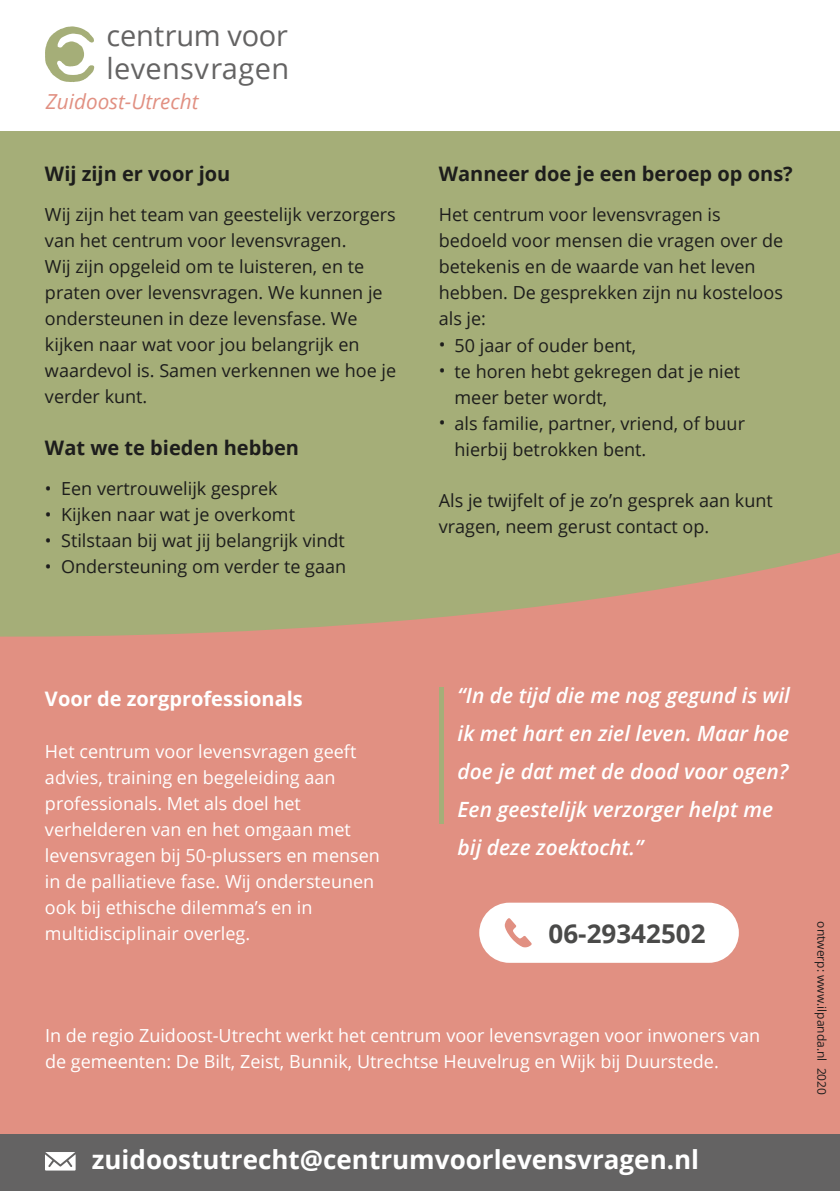
<style>
.page{position:relative;width:840px;height:1191px;background:#fff}
.page>*{position:absolute;margin:0;border:0;box-sizing:border-box;transform-origin:0 0}
.t1{font:29px "Open Sans";letter-spacing:.01em;color:#646363}
.t2{font:29px "Open Sans";letter-spacing:-.01em;color:#646363}
.t3{font:700 26px "Open Sans";color:#fff}
.t4{font:700 26px "Open Sans";color:#4a4a49}
.t5{font:italic 600 21px/38px "Open Sans";color:#fff}
.t6{font:italic 20.6px "Open Sans";color:#e19082}
.t7{font:700 20px "Open Sans";color:#1d1d1c}
.t8{font:700 20px "Open Sans";color:#fff}
.t9{font:18px/26px "Open Sans";color:#1d1d1c}
.t10{font:18px/26px "Open Sans";color:#fff}
.t11{font:12px "Open Sans";color:#1d1d1c}
</style>
<div class="page">
<div style="left:0;top:131px;width:839px;height:787px;background:#a5ae78"></div>
<svg style="left:0;top:553px;width:839px;height:581px;background:#da9381"></svg>
<div style="left:438px;top:687px;width:5px;height:136px;background:#a5ae78"></div>
<svg style="left:45px;top:26px;width:49px;height:56px"></svg>
<div style="left:0;top:1134px;width:839px;height:57px;background:#646363"></div>
<div style="left:479px;top:902px;width:259px;height:60px;background:#fff;border-radius:30px"></div>
<svg style="left:504px;top:918px;width:27px;height:29px"></svg>
<svg style="left:45px;top:1152px;width:31px;height:18px"></svg>
<h1 class="t2" style="left:106px;top:15px;width:183px">centrum voor</h1>
<h1 class="t1" style="left:106px;top:48px;width:184px">levensvragen</h1>
<p class="t6" style="left:46px;top:87px;width:154px">Zuidoost-Utrecht</p>
<p class="t7" style="left:45px;top:160px;width:187px">Wij zijn er voor jou</p>
<p class="t9" style="left:45px;top:201px;width:352px">Wij zijn het team van geestelijk verzorgers van het centrum voor levensvragen.<br>Wij zijn opgeleid om te luisteren, en te praten over levensvragen. We kunnen je ondersteunen in deze levensfase. We kijken naar wat voor jou belangrijk en waardevol is. Samen verkennen we hoe je verder kunt.</p>
<p class="t7" style="left:45px;top:434px;width:255px">Wat we te bieden hebben</p>
<p class="t9" style="left:45px;top:475px;width:234px">• Een vertrouwelijk gesprek</p>
<p class="t9" style="left:45px;top:501px;width:251px">• Kijken naar wat je overkomt</p>
<p class="t9" style="left:45px;top:527px;width:301px">• Stilstaan bij wat jij belangrijk vindt</p>
<p class="t9" style="left:45px;top:553px;width:302px">• Ondersteuning om verder te gaan</p>
<p class="t7" style="left:438px;top:160px;width:355px">Wanneer doe je een beroep op ons?</p>
<p class="t9" style="left:438px;top:201px;width:346px">Het centrum voor levensvragen is bedoeld voor mensen die vragen over de betekenis en de waarde van het leven hebben. De gesprekken zijn nu kosteloos als je:<br>•<br>•</p>
<p class="t9" style="left:454px;top:332px;width:292px">50 jaar of ouder bent,<br>te horen hebt gekregen dat je niet meer beter wordt,<br>als familie, partner, vriend, of buur hierbij betrokken bent.</p>
<p class="t9" style="left:438px;top:409px;width:8px">•</p>
<p class="t9" style="left:438px;top:487px;width:335px">Als je twijfelt of je zo’n gesprek aan kunt vragen, neem gerust contact op.</p>
<p class="t8" style="left:45px;top:684px;width:259px">Voor de zorgprofessionals</p>
<p class="t10" style="left:45px;top:738px;width:336px">Het centrum voor levensvragen geeft advies, training en begeleiding aan professionals. Met als doel het verhelderen van en het omgaan met levensvragen bij 50-plussers en mensen in de palliatieve fase. Wij ondersteunen ook bij ethische dilemma’s en in multidisciplinair overleg.</p>
<p class="t5" style="left:457px;top:676px;width:334px">“In de tijd die me nog gegund is wil ik met hart en ziel leven. Maar hoe doe je dat met de dood voor ogen?<br>Een geestelijk verzorger helpt me bij deze zoektocht.”</p>
<h2 class="t4" style="left:548px;top:915px;width:158px">06-29342502</h2>
<p class="t10" style="left:45px;top:1022px;width:716px">In de regio Zuidoost-Utrecht werkt het centrum voor levensvragen voor inwoners van de gemeenten: De Bilt, Zeist, Bunnik, Utrechtse Heuvelrug en Wijk bij Duurstede.</p>
<h2 class="t3" style="left:92px;top:1141px;width:608px">zuidoostutrecht@centrumvoorlevensvragen.nl</h2>
<p class="t11" style="left:829px;top:921px;width:175px;rotate:90deg">ontwerp: www.ilpanda.nl 2020</p>
</div>
